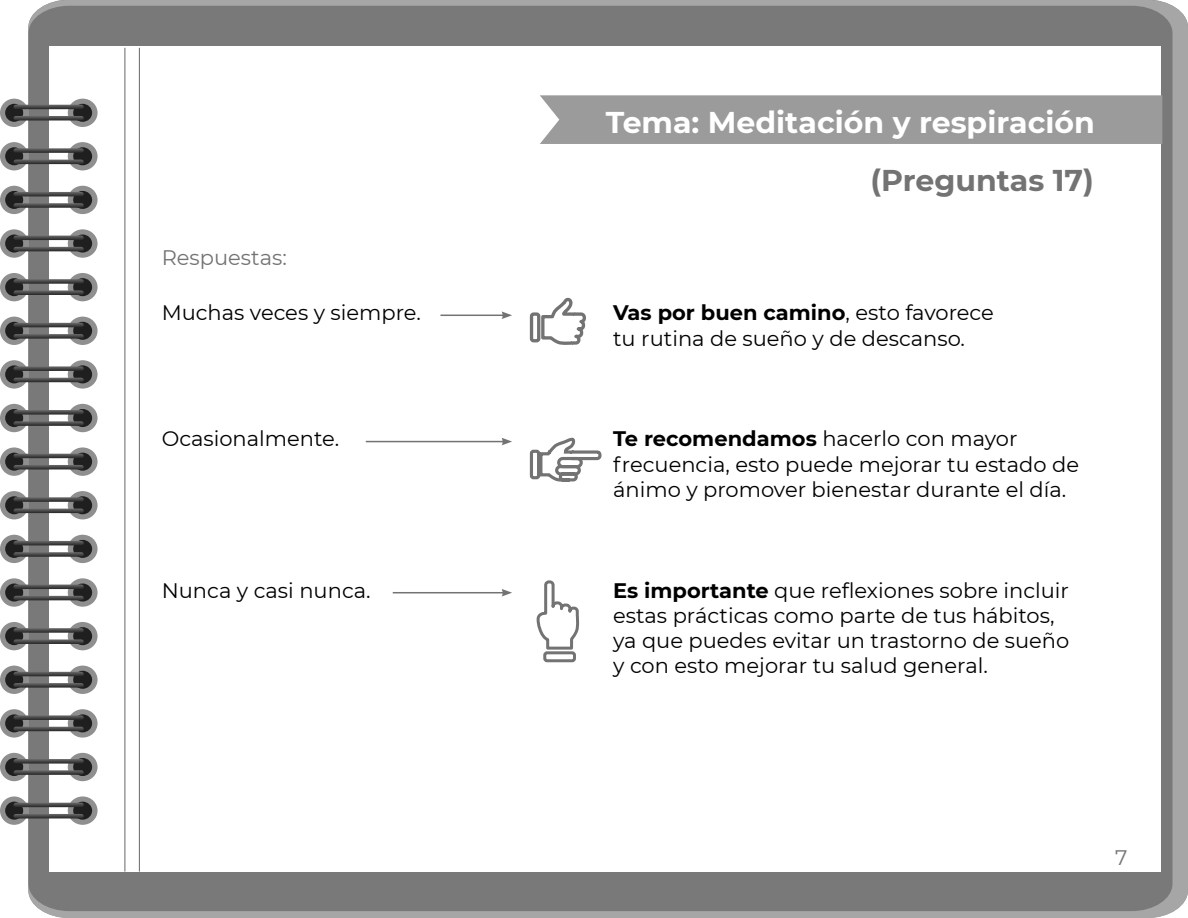
<style>
.page{position:relative;width:1188px;height:918px;background:#fff}
.page>*{position:absolute;margin:0;border:0;box-sizing:border-box;transform-origin:0 0}
.Tema{font:700 30px "Montserrat";color:#fff}
.Tema-2{font:700 30px "Montserrat";color:#737373}
.Texto_gral{font:21px/25.2px "Montserrat";color:#000}
.Texto_gral-2{font:21px "Montserrat";color:#737373}
.s1{font-weight:700}
</style>
<div class="page">
<div style="left:42px;top:0;width:1146px;height:918px;background:#a6a6a6"></div>
<div style="left:28px;top:6px;width:1145px;height:905px;background:#797979"></div>
<div style="left:49px;top:46px;width:1112px;height:826px;background:#fff"></div>
<div style="left:0;top:99px;width:28px;height:28px;background:#8f8f8f;border-radius:50%"></div>
<div style="left:5px;top:104px;width:18px;height:18px;background:#1f1f1f;border-radius:50%"></div>
<div style="left:0;top:142px;width:28px;height:28px;background:#8f8f8f;border-radius:50%"></div>
<div style="left:5px;top:147px;width:18px;height:18px;background:#1f1f1f;border-radius:50%"></div>
<div style="left:0;top:186px;width:28px;height:28px;background:#8f8f8f;border-radius:50%"></div>
<div style="left:5px;top:191px;width:18px;height:18px;background:#1f1f1f;border-radius:50%"></div>
<svg style="left:0;top:229px;width:28px;height:29px"></svg>
<div style="left:5px;top:235px;width:18px;height:18px;background:#1f1f1f;border-radius:50%"></div>
<div style="left:0;top:273px;width:28px;height:28px;background:#8f8f8f;border-radius:50%"></div>
<div style="left:5px;top:278px;width:18px;height:18px;background:#1f1f1f;border-radius:50%"></div>
<div style="left:0;top:317px;width:28px;height:28px;background:#8f8f8f;border-radius:50%"></div>
<div style="left:5px;top:322px;width:18px;height:18px;background:#1f1f1f;border-radius:50%"></div>
<div style="left:0;top:360px;width:28px;height:29px;background:#8f8f8f;border-radius:50%"></div>
<div style="left:5px;top:365px;width:18px;height:18px;background:#1f1f1f;border-radius:50%"></div>
<div style="left:0;top:404px;width:28px;height:28px;background:#8f8f8f;border-radius:50%"></div>
<div style="left:5px;top:409px;width:18px;height:18px;background:#1f1f1f;border-radius:50%"></div>
<svg style="left:0;top:447px;width:28px;height:29px"></svg>
<div style="left:5px;top:453px;width:18px;height:18px;background:#1f1f1f;border-radius:50%"></div>
<div style="left:0;top:491px;width:28px;height:28px;background:#8f8f8f;border-radius:50%"></div>
<div style="left:5px;top:496px;width:18px;height:18px;background:#1f1f1f;border-radius:50%"></div>
<div style="left:0;top:535px;width:28px;height:28px;background:#8f8f8f;border-radius:50%"></div>
<div style="left:5px;top:540px;width:18px;height:18px;background:#1f1f1f;border-radius:50%"></div>
<svg style="left:0;top:578px;width:28px;height:29px"></svg>
<div style="left:5px;top:584px;width:18px;height:18px;background:#1f1f1f;border-radius:50%"></div>
<div style="left:0;top:622px;width:28px;height:28px;background:#8f8f8f;border-radius:50%"></div>
<div style="left:5px;top:627px;width:18px;height:18px;background:#1f1f1f;border-radius:50%"></div>
<div style="left:0;top:666px;width:28px;height:28px;background:#8f8f8f;border-radius:50%"></div>
<div style="left:5px;top:671px;width:18px;height:18px;background:#1f1f1f;border-radius:50%"></div>
<div style="left:0;top:709px;width:28px;height:29px;background:#8f8f8f;border-radius:50%"></div>
<div style="left:5px;top:714px;width:18px;height:18px;background:#1f1f1f;border-radius:50%"></div>
<div style="left:0;top:753px;width:28px;height:28px;background:#8f8f8f;border-radius:50%"></div>
<div style="left:5px;top:758px;width:18px;height:18px;background:#1f1f1f;border-radius:50%"></div>
<svg style="left:0;top:796px;width:28px;height:29px"></svg>
<div style="left:5px;top:802px;width:18px;height:18px;background:#1f1f1f;border-radius:50%"></div>
<div style="left:68px;top:99px;width:30px;height:28px;background:#8f8f8f;border-radius:50%"></div>
<div style="left:73px;top:104px;width:19px;height:18px;background:#1f1f1f;border-radius:50%"></div>
<div style="left:68px;top:142px;width:30px;height:28px;background:#8f8f8f;border-radius:50%"></div>
<div style="left:73px;top:147px;width:19px;height:18px;background:#1f1f1f;border-radius:50%"></div>
<div style="left:68px;top:186px;width:30px;height:28px;background:#8f8f8f;border-radius:50%"></div>
<div style="left:73px;top:191px;width:19px;height:18px;background:#1f1f1f;border-radius:50%"></div>
<svg style="left:68px;top:229px;width:30px;height:29px"></svg>
<div style="left:73px;top:235px;width:19px;height:18px;background:#1f1f1f;border-radius:50%"></div>
<div style="left:68px;top:273px;width:30px;height:28px;background:#8f8f8f;border-radius:50%"></div>
<div style="left:73px;top:278px;width:19px;height:18px;background:#1f1f1f;border-radius:50%"></div>
<div style="left:68px;top:317px;width:30px;height:28px;background:#8f8f8f;border-radius:50%"></div>
<div style="left:73px;top:322px;width:19px;height:18px;background:#1f1f1f;border-radius:50%"></div>
<svg style="left:68px;top:360px;width:30px;height:29px"></svg>
<div style="left:73px;top:365px;width:19px;height:18px;background:#1f1f1f;border-radius:50%"></div>
<div style="left:68px;top:404px;width:30px;height:28px;background:#8f8f8f;border-radius:50%"></div>
<div style="left:73px;top:409px;width:19px;height:18px;background:#1f1f1f;border-radius:50%"></div>
<svg style="left:68px;top:447px;width:30px;height:29px"></svg>
<div style="left:73px;top:453px;width:19px;height:18px;background:#1f1f1f;border-radius:50%"></div>
<div style="left:68px;top:491px;width:30px;height:28px;background:#8f8f8f;border-radius:50%"></div>
<div style="left:73px;top:496px;width:19px;height:18px;background:#1f1f1f;border-radius:50%"></div>
<div style="left:68px;top:535px;width:30px;height:28px;background:#8f8f8f;border-radius:50%"></div>
<div style="left:73px;top:540px;width:19px;height:18px;background:#1f1f1f;border-radius:50%"></div>
<svg style="left:68px;top:578px;width:30px;height:29px"></svg>
<div style="left:73px;top:584px;width:19px;height:18px;background:#1f1f1f;border-radius:50%"></div>
<div style="left:68px;top:622px;width:30px;height:28px;background:#8f8f8f;border-radius:50%"></div>
<div style="left:73px;top:627px;width:19px;height:18px;background:#1f1f1f;border-radius:50%"></div>
<div style="left:68px;top:666px;width:30px;height:28px;background:#8f8f8f;border-radius:50%"></div>
<div style="left:73px;top:671px;width:19px;height:18px;background:#1f1f1f;border-radius:50%"></div>
<svg style="left:68px;top:709px;width:30px;height:29px"></svg>
<div style="left:73px;top:714px;width:19px;height:18px;background:#1f1f1f;border-radius:50%"></div>
<div style="left:68px;top:753px;width:30px;height:28px;background:#8f8f8f;border-radius:50%"></div>
<div style="left:73px;top:758px;width:19px;height:18px;background:#1f1f1f;border-radius:50%"></div>
<svg style="left:68px;top:796px;width:30px;height:29px"></svg>
<div style="left:73px;top:802px;width:19px;height:18px;background:#1f1f1f;border-radius:50%"></div>
<svg style="left:14px;top:105px;width:70px;height:4px"></svg>
<svg style="left:14px;top:116px;width:70px;height:4px"></svg>
<svg style="left:14px;top:148px;width:70px;height:5px"></svg>
<svg style="left:14px;top:160px;width:70px;height:4px"></svg>
<svg style="left:14px;top:192px;width:70px;height:4px"></svg>
<svg style="left:14px;top:203px;width:70px;height:5px"></svg>
<svg style="left:14px;top:236px;width:70px;height:4px"></svg>
<svg style="left:14px;top:247px;width:70px;height:4px"></svg>
<svg style="left:14px;top:279px;width:70px;height:5px"></svg>
<svg style="left:14px;top:290px;width:70px;height:5px"></svg>
<svg style="left:14px;top:323px;width:70px;height:4px"></svg>
<svg style="left:14px;top:334px;width:70px;height:5px"></svg>
<svg style="left:14px;top:366px;width:70px;height:5px"></svg>
<svg style="left:14px;top:378px;width:70px;height:4px"></svg>
<svg style="left:14px;top:410px;width:70px;height:5px"></svg>
<svg style="left:14px;top:421px;width:70px;height:5px"></svg>
<svg style="left:14px;top:454px;width:70px;height:4px"></svg>
<svg style="left:14px;top:465px;width:70px;height:4px"></svg>
<svg style="left:14px;top:497px;width:70px;height:5px"></svg>
<svg style="left:14px;top:509px;width:70px;height:4px"></svg>
<svg style="left:14px;top:541px;width:70px;height:4px"></svg>
<svg style="left:14px;top:552px;width:70px;height:5px"></svg>
<svg style="left:14px;top:585px;width:70px;height:4px"></svg>
<svg style="left:14px;top:596px;width:70px;height:4px"></svg>
<svg style="left:14px;top:628px;width:70px;height:5px"></svg>
<svg style="left:14px;top:639px;width:70px;height:5px"></svg>
<svg style="left:14px;top:672px;width:70px;height:4px"></svg>
<svg style="left:14px;top:683px;width:70px;height:5px"></svg>
<svg style="left:14px;top:715px;width:70px;height:5px"></svg>
<svg style="left:14px;top:727px;width:70px;height:4px"></svg>
<svg style="left:14px;top:759px;width:70px;height:5px"></svg>
<svg style="left:14px;top:770px;width:70px;height:5px"></svg>
<svg style="left:14px;top:803px;width:70px;height:4px"></svg>
<svg style="left:14px;top:814px;width:70px;height:4px"></svg>
<hr style="left:124px;top:48px;width:1px;height:824px;background:#686868">
<hr style="left:139px;top:48px;width:1px;height:824px;background:#686868">
<hr style="left:440px;top:315px;width:64px;height:1px;background:#737373">
<svg style="left:502px;top:311px;width:10px;height:8px"></svg>
<hr style="left:366px;top:441px;width:138px;height:1px;background:#737373">
<svg style="left:502px;top:438px;width:10px;height:7px"></svg>
<hr style="left:393px;top:592px;width:111px;height:1px;background:#737373">
<svg style="left:502px;top:589px;width:10px;height:8px"></svg>
<svg style="left:536px;top:580px;width:44px;height:83px"></svg>
<svg style="left:529px;top:297px;width:57px;height:48px"></svg>
<svg style="left:529px;top:437px;width:73px;height:45px"></svg>
<div style="left:540px;top:95px;width:622px;height:49px;background:#9b9b9b"></div>
<p class="Tema" style="left:606px;top:101px;width:491px">Tema: Meditación y respiración</p>
<p class="Tema-2" style="left:870px;top:159px;width:225px">(Preguntas 17)</p>
<p class="Texto_gral-2" style="left:162px;top:243px;width:127px">Respuestas:</p>
<p class="Texto_gral" style="left:162px;top:300px;width:261px">Muchas veces y siempre.</p>
<p class="Texto_gral" style="left:613px;top:300px;width:382px"><span class="s1">Vas por buen camino</span>, esto favorece tu rutina de sueño y de descanso.</p>
<p class="Texto_gral" style="left:162px;top:426px;width:179px">Ocasionalmente.</p>
<p class="Texto_gral" style="left:613px;top:426px;width:467px"><span class="s1">Te recomendamos</span> hacerlo con mayor frecuencia, esto puede mejorar tu estado de ánimo y promover bienestar durante el día.</p>
<p class="Texto_gral" style="left:162px;top:577px;width:210px">Nunca y casi nunca.</p>
<p class="Texto_gral" style="left:613px;top:577px;width:458px"><span class="s1">Es importante</span> que reflexiones sobre incluir estas prácticas como parte de tus hábitos, ya que puedes evitar un trastorno de sueño y con esto mejorar tu salud general.</p>
<p class="Texto_gral-2" style="left:1115px;top:843px;width:14px">7</p>
</div>
